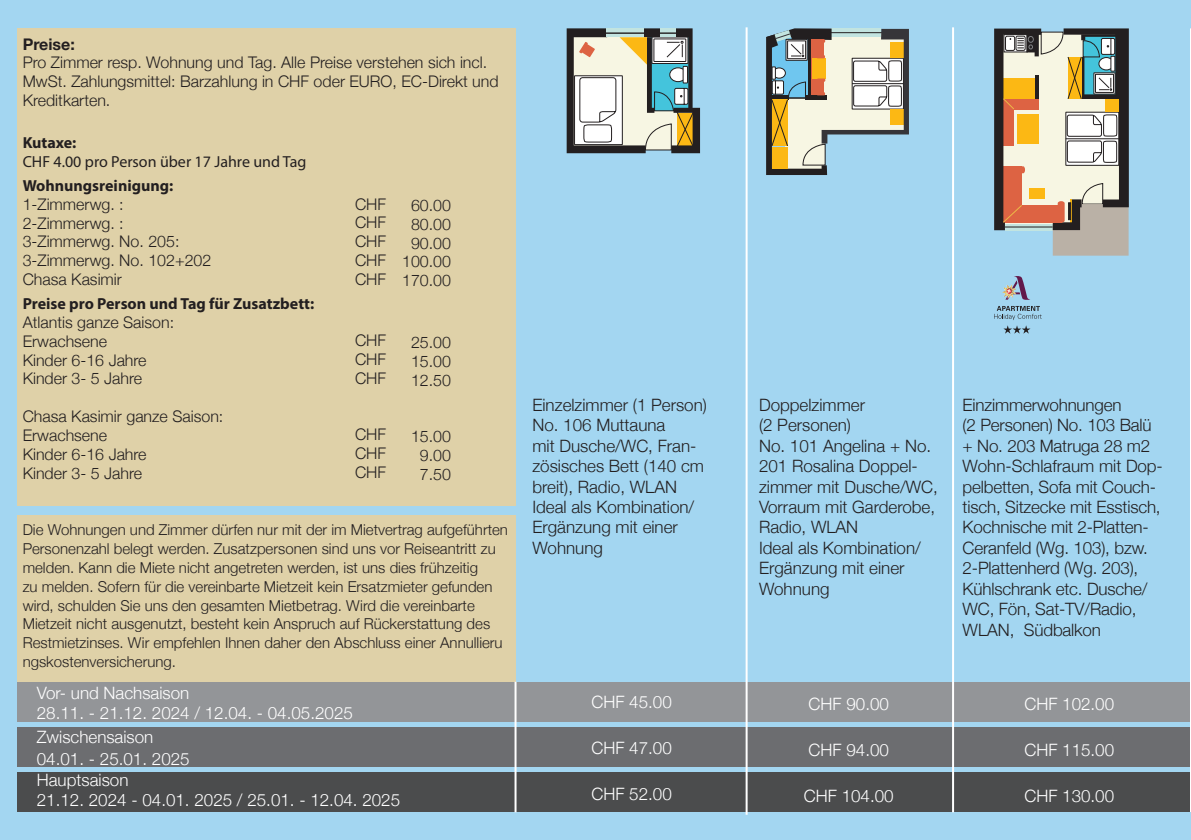
<style>
.page{position:relative;width:1191px;height:840px;background:#fff}
.page>*{position:absolute;margin:0;border:0;box-sizing:border-box;transform-origin:0 0}
.t1{font:300 17px/20.4px "Helvetica Neue";color:#231f20}
.t2{font:300 17px/21px "Helvetica Neue";color:#fff}
.t3{font:300 16px/18.8px "Helvetica Neue";color:#231f20}
.t4{font:700 16px "Myriad Pro";color:#231f20}
.t5{font:16px "Myriad Pro";color:#231f20}
.t6{font:700 16px "Helvetica Neue";color:#231f20}
.t7{font:300 15px/18.8px "Helvetica Neue";color:#231f20}
</style>
<div class="page">
<div style="left:0;top:0;width:1191px;height:839px;background:#a3d6f1"></div>
<svg style="left:566px;top:28px;width:134px;height:125px;background:#afb6ab"></svg>
<div style="left:17px;top:682px;width:1174px;height:39px;background:#939598"></div>
<div style="left:17px;top:726px;width:1174px;height:40px;background:#6c6d70"></div>
<div style="left:17px;top:771px;width:1174px;height:40px;background:#4b4c4d"></div>
<div style="left:17px;top:28px;width:499px;height:477px;background:#dfd1a8"></div>
<svg style="left:766px;top:28px;width:143px;height:147px"></svg>
<svg style="left:994px;top:28px;width:134px;height:227px;background:#b5aa96"></svg>
<div style="left:17px;top:514px;width:499px;height:167px;background:#dfd1a8"></div>
<hr style="left:745px;top:27px;width:2px;height:787px;background:#fff">
<hr style="left:952px;top:27px;width:2px;height:784px;background:#fff">
<hr style="left:514px;top:681px;width:2px;height:130px;background:#fff">
<hr style="left:1190px;top:28px;width:1px;height:783px;background:#fff">
<svg style="left:1006px;top:276px;width:23px;height:23px"></svg>
<img style="left:1002px;top:284px;width:14px;height:14px">
<svg style="left:994px;top:306px;width:47px;height:27px"></svg>
<p class="t6" style="left:23px;top:31px;width:54px">Preise:</p>
<p class="t3" style="left:23px;top:52px;width:477px">Pro Zimmer resp. Wohnung und Tag. Alle Preise verstehen sich incl.<br>MwSt. Zahlungsmittel: Barzahlung in CHF oder EURO, EC-Direkt und<br>Kreditkarten.</p>
<p class="t4" style="left:23px;top:132px;width:55px">Kutaxe:</p>
<p class="t5" style="left:23px;top:152px;width:285px">CHF 4.00 pro Person über 17 Jahre und Tag</p>
<p class="t4" style="left:23px;top:175px;width:152px">Wohnungsreinigung:</p>
<p class="t3" style="left:23px;top:193px;width:190px">1-Zimmerwg. :<br>2-Zimmerwg. :<br>3-Zimmerwg. No. 205:<br>3-Zimmerwg. No. 102+202<br>Chasa Kasimir</p>
<p class="t4" style="left:23px;top:293px;width:293px">Preise pro Person und Tag für Zusatzbett:</p>
<p class="t3" style="left:23px;top:311px;width:153px">Atlantis ganze Saison:<br>Erwachsene<br>Kinder 6-16 Jahre<br>Kinder 3- 5 Jahre</p>
<p class="t3" style="left:23px;top:405px;width:202px">Chasa Kasimir ganze Saison:<br>Erwachsene<br>Kinder 6-16 Jahre<br>Kinder 3- 5 Jahre</p>
<p class="t3" style="left:355px;top:193px;width:33px;text-align:justify">CHF CHF CHF CHF CHF</p>
<p class="t3" style="left:402px;top:194px;width:50px;text-align:center">60.00<br>80.00<br>90.00<br>100.00<br>170.00</p>
<p class="t3" style="left:355px;top:329px;width:33px;text-align:justify">CHF CHF CHF</p>
<p class="t3" style="left:411px;top:331px;width:42px;text-align:justify">25.00<br>15.00<br>12.50</p>
<p class="t3" style="left:355px;top:423px;width:33px;text-align:justify">CHF CHF CHF</p>
<p class="t3" style="left:411px;top:425px;width:42px;text-align:center">15.00<br>9.00<br>7.50</p>
<p class="t7" style="left:23px;top:519px;width:487px">Die Wohnungen und Zimmer dürfen nur mit der im Mietvertrag aufgeführten Personenzahl belegt werden. Zusatzpersonen sind uns vor Reiseantritt zu melden. Kann die Miete nicht angetreten werden, ist uns dies frühzeitig<br>zu melden. Sofern für die vereinbarte Mietzeit kein Ersatzmieter gefunden wird, schulden Sie uns den gesamten Mietbetrag. Wird die vereinbarte Mietzeit nicht ausgenutzt, besteht kein Anspruch auf Rückerstattung des Restmietzinses. Wir empfehlen Ihnen daher den Abschluss einer Annullieru ngskostenversicherung.</p>
<p class="t2" style="left:37px;top:681px;width:317px;line-height:20px">Vor- und Nachsaison<br>28.11. - 21.12. 2024 / 12.04. - 04.05.2025</p>
<p class="t2" style="left:37px;top:724px;width:365px">Zwischensaison<br>04.01. - 25.01. 2025<br>Hauptsaison<br>21.12. 2024 - 04.01. 2025 / 25.01. - 12.04. 2025</p>
<p class="t1" style="left:532px;top:393px;width:176px">Einzelzimmer (1 Person)<br>No. 106 Muttauna<br>mit Dusche/WC, Fran&shy;zösisches Bett (140 cm breit), Radio, WLAN<br>Ideal als Kombination/<br>Ergänzung mit einer<br>Wohnung</p>
<p class="t2" style="left:591px;top:689px;width:82px">CHF 45.00</p>
<p class="t2" style="left:591px;top:735px;width:82px">CHF 47.00</p>
<p class="t2" style="left:591px;top:781px;width:82px">CHF 52.00</p>
<p class="t1" style="left:759px;top:393px;width:180px">Doppelzimmer<br>(2 Personen)<br>No. 101 Angelina + No.<br>201 Rosalina Doppel&shy;zimmer mit Dusche/WC,<br>Vorraum mit Garderobe,<br>Radio, WLAN<br>Ideal als Kombination/<br>Ergänzung mit einer<br>Wohnung</p>
<p class="t1" style="left:962px;top:393px;width:202px">Einzimmerwohnungen<br>(2 Personen) No. 103 Balü + No. 203 Matruga 28 m2<br>Wohn-Schlafraum mit Dop&shy;pelbetten, Sofa mit Couch&shy;tisch, Sitzecke mit Esstisch,<br>Kochnische mit 2-Platten-<br>Ceranfeld (Wg. 103), bzw.<br>2-Plattenherd (Wg. 203),<br>Kühlschrank etc. Dusche/<br>WC, Fön, Sat-TV/Radio,<br>WLAN, Südbalkon</p>
<p class="t2" style="left:808px;top:691px;width:82px">CHF 90.00</p>
<p class="t2" style="left:808px;top:737px;width:82px">CHF 94.00</p>
<p class="t2" style="left:804px;top:783px;width:91px">CHF 104.00</p>
<p class="t2" style="left:1024px;top:691px;width:91px">CHF 102.00</p>
<p class="t2" style="left:1024px;top:737px;width:91px">CHF 115.00</p>
<p class="t2" style="left:1024px;top:783px;width:91px">CHF 130.00</p>
</div>
